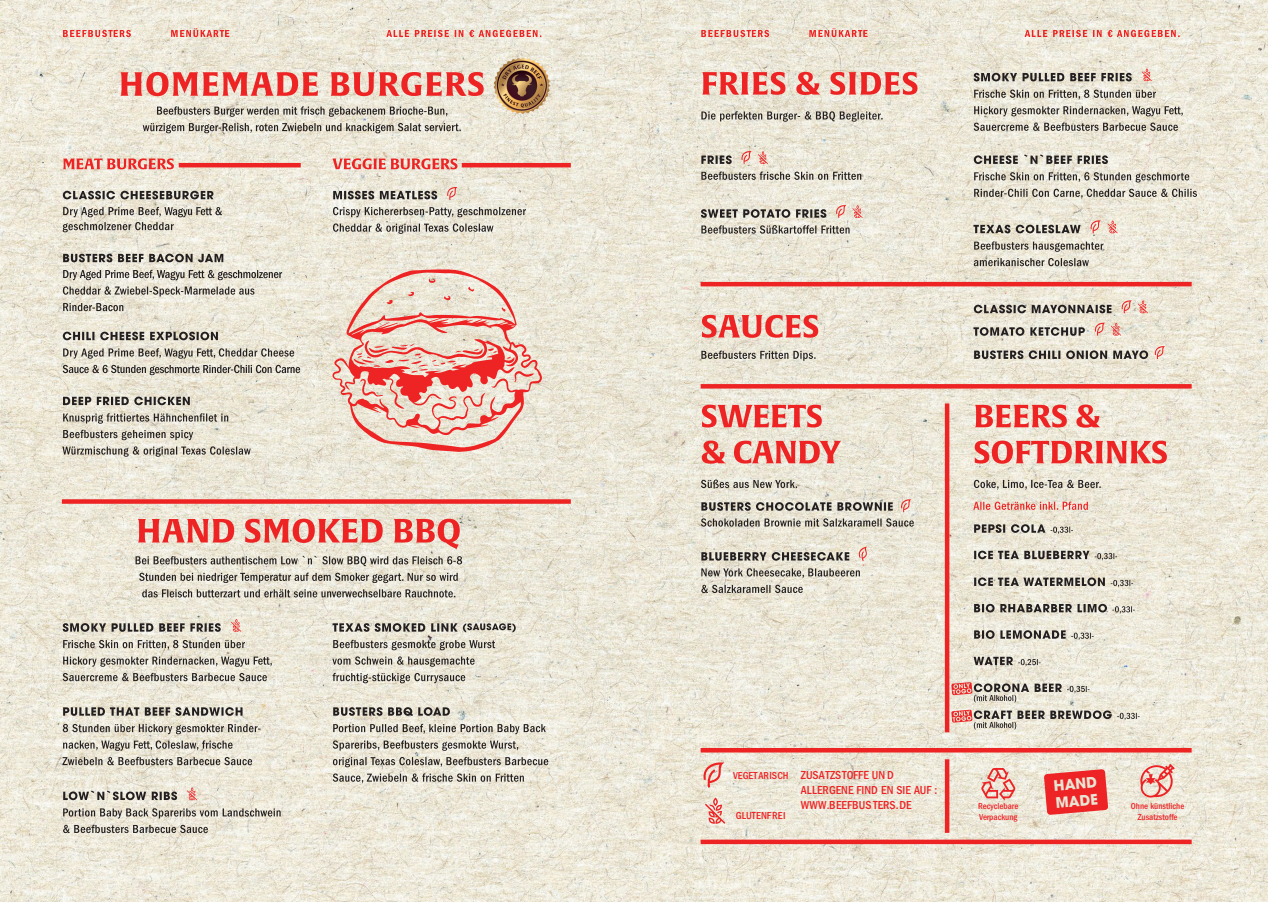
<style>
.page{position:relative;width:1268px;height:902px;background:#fff}
.page>*{position:absolute;margin:0;border:0;box-sizing:border-box;transform-origin:0 0}
.t1{font:700 14.4px/17.2px "ITC Avant Garde Pro";color:#e8e5d4}
.t2{font:500 condensed 12px/15px "Franklin Gothic LT Pro";color:#ed2325}
.t3{font:500 condensed 10.5px "Franklin Gothic LT Pro";color:#ed2325}
.t4{font:500 condensed 9px/11.2px "Franklin Gothic LT Pro";color:#ed2325}
</style>
<div class="page">
<img style="left:0;top:0;width:1267px;height:901px">
<svg style="left:63px;top:28px;width:478px;height:9px;background:#ecbfb3"></svg>
<svg style="left:701px;top:28px;width:478px;height:9px;background:#ebbfb3"></svg>
<svg style="left:120px;top:72px;width:363px;height:24px;background:#ec877f"></svg>
<svg style="left:702px;top:72px;width:215px;height:23px;background:#ec8b83"></svg>
<svg style="left:63px;top:158px;width:111px;height:11px"></svg>
<svg style="left:332px;top:158px;width:125px;height:11px"></svg>
<svg style="left:701px;top:315px;width:117px;height:23px;background:#eb8982"></svg>
<svg style="left:701px;top:440px;width:140px;height:23px;background:#eb8d84"></svg>
<svg style="left:701px;top:404px;width:120px;height:23px;background:#ec867f"></svg>
<svg style="left:974px;top:440px;width:192px;height:23px;background:#ed857e"></svg>
<svg style="left:974px;top:404px;width:126px;height:23px;background:#ed8780"></svg>
<svg style="left:138px;top:518px;width:321px;height:31px;background:#eb9a90"></svg>
<svg style="left:700px;top:384px;width:491px;height:4px;background:#ed2626"></svg>
<hr style="left:700px;top:748px;width:491px;height:4px;background:#ee2323">
<div style="left:700px;top:839px;width:491px;height:5px;background:#ee2323"></div>
<div style="left:944px;top:403px;width:5px;height:329px;background:#ee2323"></div>
<div style="left:944px;top:759px;width:5px;height:73px;background:#ee2323"></div>
<svg style="left:62px;top:499px;width:508px;height:4px;background:#ed2f2e"></svg>
<hr style="left:461px;top:163px;width:109px;height:4px;background:#ee2323">
<hr style="left:700px;top:282px;width:491px;height:4px;background:#ee2323">
<svg style="left:143px;top:123px;width:317px;height:10px;background:#b1ada2"></svg>
<svg style="left:157px;top:106px;width:290px;height:11px;background:#b5b1a6"></svg>
<svg style="left:142px;top:589px;width:313px;height:8px;background:#a8a49a"></svg>
<svg style="left:139px;top:572px;width:318px;height:11px;background:#b7b3a8"></svg>
<svg style="left:135px;top:555px;width:327px;height:11px;background:#b9b5aa"></svg>
<svg style="left:63px;top:207px;width:159px;height:25px;background:#c3beb2"></svg>
<svg style="left:333px;top:223px;width:160px;height:11px;background:#b7b3a9"></svg>
<svg style="left:333px;top:207px;width:193px;height:10px;background:#b2aea4"></svg>
<svg style="left:701px;top:171px;width:160px;height:9px"></svg>
<svg style="left:701px;top:225px;width:148px;height:9px"></svg>
<svg style="left:701px;top:350px;width:114px;height:11px"></svg>
<svg style="left:700px;top:479px;width:96px;height:9px"></svg>
<svg style="left:973px;top:479px;width:127px;height:10px"></svg>
<svg style="left:973px;top:501px;width:114px;height:9px"></svg>
<svg style="left:701px;top:111px;width:181px;height:11px;background:#b4afa4"></svg>
<svg style="left:63px;top:672px;width:204px;height:9px;background:#ada99f"></svg>
<svg style="left:63px;top:656px;width:209px;height:10px;background:#b2aea3"></svg>
<svg style="left:63px;top:640px;width:182px;height:9px;background:#afaba0"></svg>
<svg style="left:332px;top:672px;width:133px;height:11px"></svg>
<svg style="left:332px;top:656px;width:142px;height:10px"></svg>
<svg style="left:333px;top:639px;width:162px;height:11px;background:#b5b0a6"></svg>
<svg style="left:63px;top:824px;width:145px;height:9px"></svg>
<svg style="left:63px;top:808px;width:217px;height:10px;background:#b3aea3"></svg>
<svg style="left:973px;top:189px;width:223px;height:9px;background:#b0aba1"></svg>
<svg style="left:973px;top:172px;width:215px;height:10px;background:#b4b0a5"></svg>
<svg style="left:973px;top:258px;width:115px;height:8px"></svg>
<svg style="left:973px;top:241px;width:130px;height:11px"></svg>
<svg style="left:62px;top:756px;width:190px;height:9px;background:#ada99f"></svg>
<svg style="left:63px;top:740px;width:169px;height:10px;background:#b3afa4"></svg>
<svg style="left:63px;top:723px;width:197px;height:11px;background:#b7b3a8"></svg>
<svg style="left:973px;top:122px;width:204px;height:9px;background:#aca89d"></svg>
<svg style="left:973px;top:106px;width:209px;height:10px;background:#b2aea3"></svg>
<svg style="left:973px;top:90px;width:182px;height:9px;background:#afaba0"></svg>
<svg style="left:332px;top:773px;width:192px;height:10px;background:#b6b2a8"></svg>
<svg style="left:333px;top:756px;width:215px;height:11px;background:#b8b3a8"></svg>
<svg style="left:332px;top:740px;width:186px;height:10px;background:#b3afa4"></svg>
<svg style="left:333px;top:723px;width:212px;height:11px;background:#b8b5aa"></svg>
<svg style="left:63px;top:191px;width:150px;height:8px"></svg>
<svg style="left:333px;top:191px;width:104px;height:8px"></svg>
<svg style="left:701px;top:155px;width:30px;height:9px"></svg>
<svg style="left:700px;top:209px;width:126px;height:9px"></svg>
<svg style="left:63px;top:303px;width:60px;height:8px"></svg>
<svg style="left:63px;top:286px;width:191px;height:10px;background:#b1ada3"></svg>
<svg style="left:63px;top:270px;width:219px;height:10px;background:#afaba1"></svg>
<svg style="left:63px;top:254px;width:160px;height:8px"></svg>
<svg style="left:63px;top:365px;width:237px;height:10px;background:#b0aba0"></svg>
<svg style="left:63px;top:348px;width:231px;height:10px;background:#b1ada2"></svg>
<svg style="left:63px;top:331px;width:155px;height:9px"></svg>
<svg style="left:62px;top:446px;width:189px;height:10px;background:#b2ada2"></svg>
<svg style="left:63px;top:430px;width:130px;height:10px"></svg>
<svg style="left:63px;top:413px;width:165px;height:10px;background:#afaa9f"></svg>
<svg style="left:63px;top:396px;width:127px;height:9px"></svg>
<svg style="left:63px;top:623px;width:158px;height:8px"></svg>
<svg style="left:332px;top:623px;width:183px;height:9px;background:#959189"></svg>
<svg style="left:63px;top:790px;width:114px;height:10px"></svg>
<svg style="left:973px;top:154px;width:134px;height:10px"></svg>
<svg style="left:973px;top:225px;width:107px;height:8px"></svg>
<svg style="left:973px;top:304px;width:138px;height:9px"></svg>
<svg style="left:973px;top:327px;width:111px;height:9px"></svg>
<svg style="left:973px;top:350px;width:174px;height:9px;background:#908b83"></svg>
<svg style="left:63px;top:707px;width:179px;height:8px"></svg>
<svg style="left:973px;top:73px;width:158px;height:8px"></svg>
<svg style="left:333px;top:707px;width:117px;height:8px"></svg>
<svg style="left:973px;top:524px;width:99px;height:10px"></svg>
<svg style="left:973px;top:630px;width:120px;height:10px"></svg>
<svg style="left:973px;top:577px;width:159px;height:10px;background:#9f9b91"></svg>
<svg style="left:973px;top:550px;width:143px;height:10px"></svg>
<svg style="left:973px;top:603px;width:161px;height:10px;background:#9e9991"></svg>
<svg style="left:447px;top:187px;width:10px;height:13px"></svg>
<svg style="left:835px;top:205px;width:11px;height:13px"></svg>
<svg style="left:741px;top:151px;width:10px;height:13px"></svg>
<svg style="left:1090px;top:220px;width:10px;height:13px"></svg>
<svg style="left:1121px;top:300px;width:10px;height:13px"></svg>
<svg style="left:1094px;top:323px;width:10px;height:12px"></svg>
<svg style="left:1154px;top:346px;width:10px;height:13px"></svg>
<svg style="left:700px;top:518px;width:213px;height:8px;background:#a8a399"></svg>
<svg style="left:701px;top:584px;width:101px;height:9px"></svg>
<svg style="left:701px;top:568px;width:158px;height:10px;background:#b1ada2"></svg>
<svg style="left:701px;top:502px;width:191px;height:8px;background:#88847d"></svg>
<svg style="left:701px;top:552px;width:148px;height:8px"></svg>
<svg style="left:900px;top:499px;width:11px;height:13px"></svg>
<svg style="left:858px;top:546px;width:9px;height:15px"></svg>
<svg style="left:231px;top:618px;width:10px;height:13px"></svg>
<svg style="left:187px;top:787px;width:10px;height:13px"></svg>
<svg style="left:852px;top:205px;width:10px;height:13px"></svg>
<svg style="left:757px;top:151px;width:10px;height:13px"></svg>
<svg style="left:1107px;top:220px;width:10px;height:13px"></svg>
<svg style="left:1137px;top:300px;width:10px;height:13px"></svg>
<svg style="left:1110px;top:323px;width:10px;height:12px"></svg>
<img style="left:490px;top:55px;width:61px;height:61px">
<svg style="left:1141px;top:68px;width:10px;height:13px"></svg>
<hr style="left:179px;top:163px;width:122px;height:4px;background:#ee2323">
<svg style="left:332px;top:269px;width:210px;height:183px;background:#ebbcb0"></svg>
<svg style="left:980px;top:768px;width:35px;height:32px"></svg>
<svg style="left:704px;top:797px;width:21px;height:26px"></svg>
<svg style="left:702px;top:762px;width:22px;height:25px"></svg>
<svg style="left:1043px;top:769px;width:64px;height:45px;background:#ec3e3d"></svg>
<svg style="left:1140px;top:763px;width:34px;height:34px"></svg>
<svg style="left:952px;top:656px;width:88px;height:15px"></svg>
<svg style="left:951px;top:682px;width:138px;height:20px;background:#c5b6ab"></svg>
<svg style="left:951px;top:709px;width:188px;height:20px;background:#c5b8ad"></svg>
<p class="t3" style="left:733px;top:769px;width:57px">VEGETARISCH</p>
<p class="t3" style="left:735px;top:809px;width:51px">GLUTENFREI</p>
<p class="t2" style="left:800px;top:767px;width:138px">ZUSATZSTOFFE UN D<br>ALLERGENE FIND EN SIE AUF :<br>WWW.BEEFBUS TERS.DE</p>
<p class="t4" style="left:977px;top:800px;width:42px">Recyclebare<br>Verpackung</p>
<p class="t1" style="left:1052px;top:776px;width:45px;rotate:-5deg">HAND<br>MADE</p>
<p class="t4" style="left:1130px;top:800px;width:55px;text-align:center">Ohne künstliche<br>Zusatzstoffe</p>
</div>
